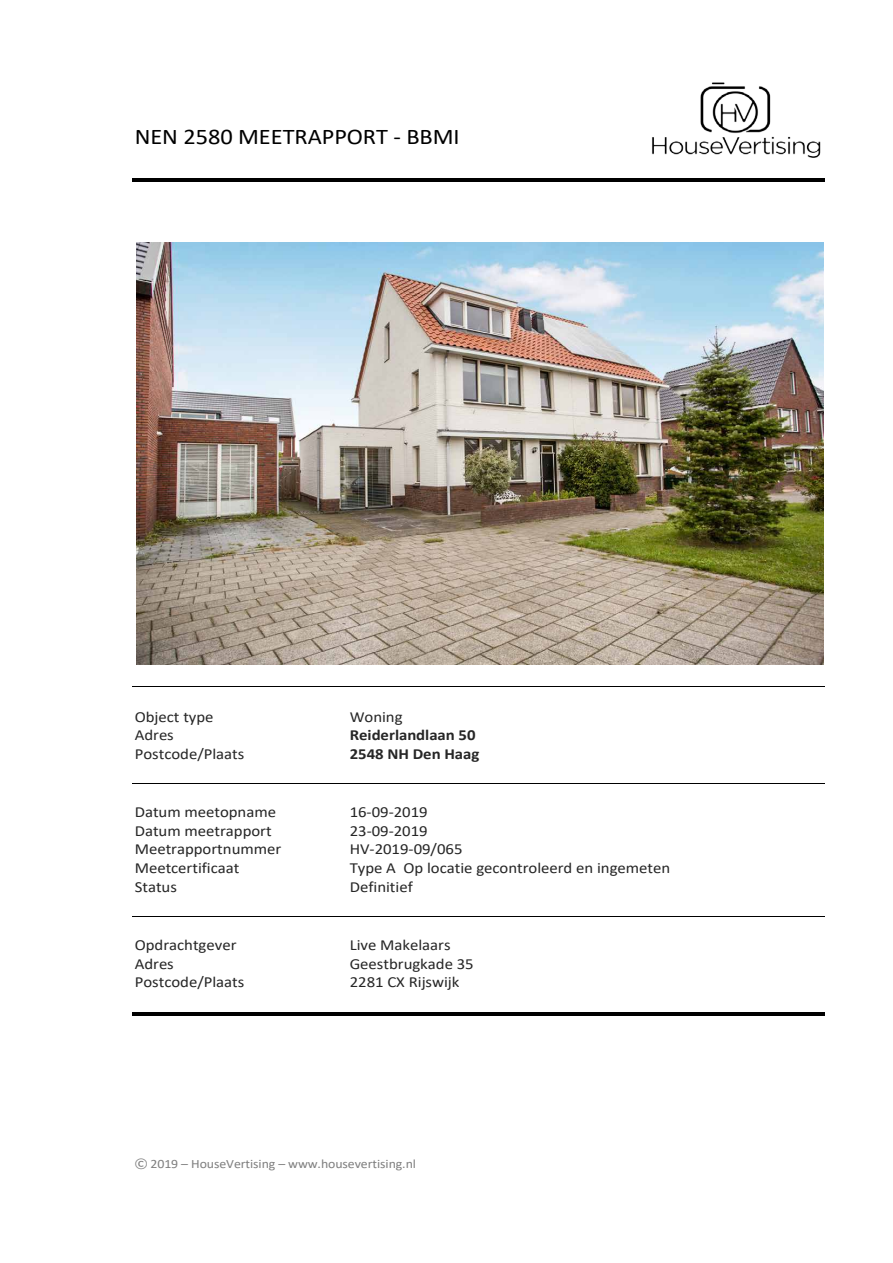
<style>
.page{position:relative;width:893px;height:1263px;background:#fff}
.page>*{position:absolute;margin:0;border:0;box-sizing:border-box;transform-origin:0 0}
.t1{font:22.5px "Calibri";letter-spacing:-.005em;color:#000;scale:1.09 1}
.t2{font:15.45px "Calibri";color:#262626;scale:1.09 1}
.t3{font:700 15.45px "Calibri";color:#262626;scale:1.09 1}
.t4{font:12.75px "Calibri";letter-spacing:-.005em;color:#7f7f7f;scale:1.09 1}
.s1{font-family:"Tahoma"}
</style>
<div class="page">
<hr style="left:133px;top:178px;width:692px;height:3px;background:#000">
<img style="left:652px;top:82px;width:169px;height:76px">
<hr style="left:133px;top:686px;width:692px;height:1px;background:#000">
<hr style="left:133px;top:783px;width:692px;height:1px;background:#000">
<hr style="left:133px;top:916px;width:692px;height:1px;background:#000">
<hr style="left:133px;top:1013px;width:692px;height:3px;background:#000">
<img style="left:136px;top:243px;width:688px;height:421px">
<h1 class="t1" style="left:135px;top:120px;width:300px">NEN 2580 MEETRAPPORT - BBMI</h1>
<p class="t2" style="left:135px;top:706px;width:74px">Object type</p>
<p class="t2" style="left:350px;top:706px;width:50px">Woning</p>
<p class="t2" style="left:135px;top:724px;width:37px">Adres</p>
<p class="t3" style="left:350px;top:724px;width:117px">Reiderlandlaan 50</p>
<p class="t2" style="left:135px;top:743px;width:102px">Postcode/Plaats</p>
<p class="t3" style="left:350px;top:743px;width:120px">2548 NH Den Haag</p>
<p class="t2" style="left:135px;top:801px;width:131px">Datum meetopname</p>
<p class="t2" style="left:350px;top:801px;width:73px">16-09-2019</p>
<p class="t2" style="left:135px;top:820px;width:127px">Datum meetrapport</p>
<p class="t2" style="left:350px;top:820px;width:73px">23-09-2019</p>
<p class="t2" style="left:135px;top:838px;width:136px">Meetrapportnummer</p>
<p class="t2" style="left:350px;top:838px;width:105px">HV-2019-09/065</p>
<p class="t2" style="left:135px;top:857px;width:98px">Meetcertificaat</p>
<p class="t2" style="left:350px;top:857px;width:295px">Type A Op locatie gecontroleerd en ingemeten</p>
<p class="t2" style="left:135px;top:876px;width:40px">Status</p>
<p class="t2" style="left:350px;top:876px;width:59px">Definitief</p>
<p class="t2" style="left:135px;top:934px;width:95px">Opdrachtgever</p>
<p class="t2" style="left:350px;top:934px;width:94px">Live Makelaars</p>
<p class="t2" style="left:135px;top:953px;width:37px">Adres</p>
<p class="t2" style="left:350px;top:953px;width:115px">Geestbrugkade 35</p>
<p class="t2" style="left:135px;top:971px;width:102px">Postcode/Plaats</p>
<p class="t2" style="left:350px;top:971px;width:102px">2281 CX Rijswijk</p>
<p class="t4" style="left:135px;top:1155px;width:260px"><span class="s1">©</span> 2019 – HouseVertising – www.housevertising.nl</p>
</div>
